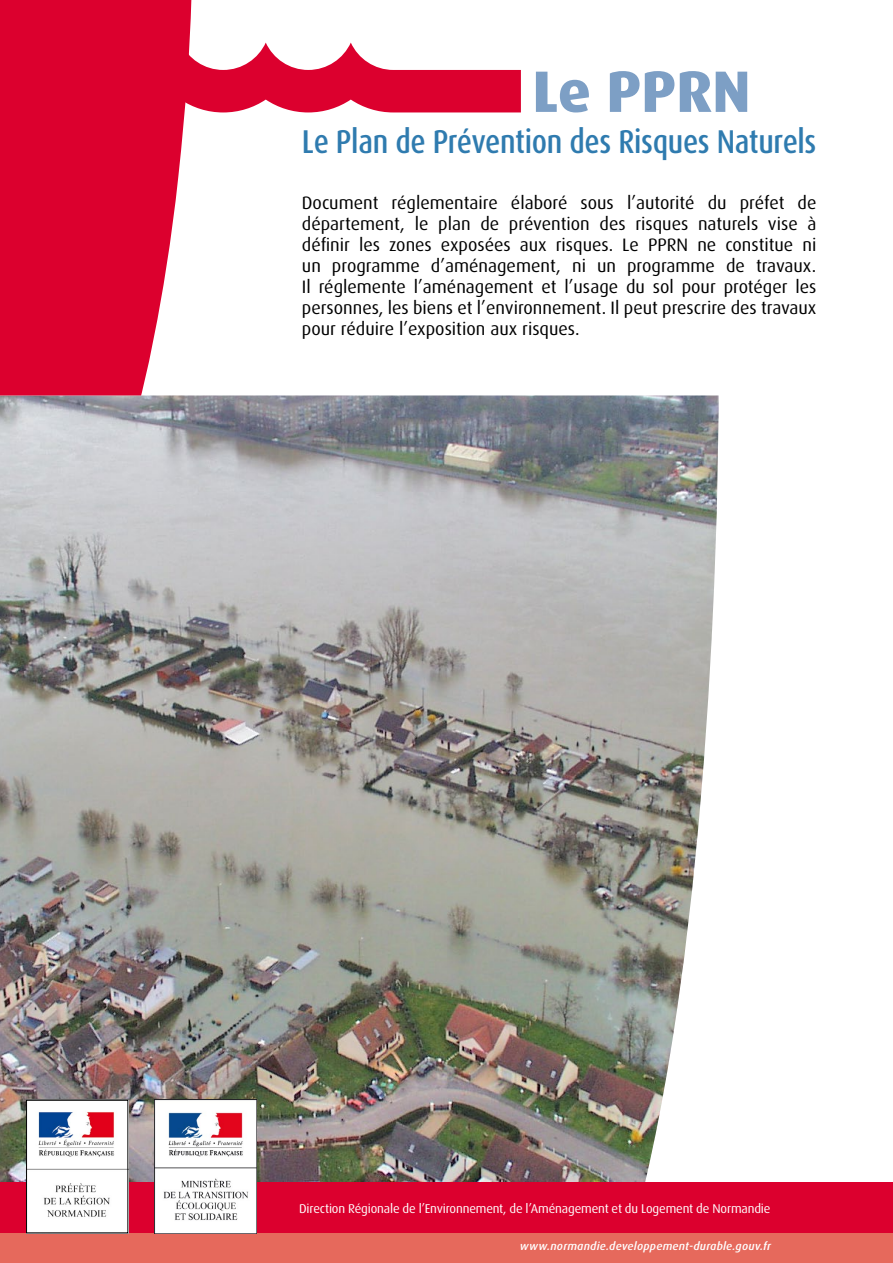
<style>
.page{position:relative;width:893px;height:1263px;background:#fff}
.page>*{position:absolute;margin:0;border:0;box-sizing:border-box;transform-origin:0 0}
.t1{font:800 58.5px "Dax OT";color:#7d9fc5}
.t2{font:500 condensed 33px "Dax OT";letter-spacing:-.01em;color:#2f7baf}
.t3{font:18px/21px "Dax OT";color:#000;text-align:justify}
.t4{font:12.75px "Dax OT";letter-spacing:-.01em;color:#fff}
.t5{font:italic 500 11.25px "Dax OT";letter-spacing:.02em;color:#fff}
</style>
<div class="page">
<img style="left:0;top:395px;width:719px;height:787px">
<svg style="left:191px;top:43px;width:330px;height:69px"></svg>
<svg style="left:0;top:0;width:191px;height:395px;background:#df1741"></svg>
<div style="left:0;top:1182px;width:893px;height:51px;background:#dc002e"></div>
<div style="left:0;top:1233px;width:893px;height:30px;background:#e6695c"></div>
<img style="left:28px;top:1102px;width:98px;height:129px">
<div style="left:26px;top:1100px;width:102px;height:133px;border:1px solid #000"></div>
<img style="left:154px;top:1100px;width:102px;height:133px">
<h1 class="t1" style="left:532px;top:58px;width:220px">Le PPRN</h1>
<h2 class="t2" style="left:302px;top:120px;width:516px">Le Plan de Prévention des Risques Naturels</h2>
<p class="t3" style="left:302px;top:193px;width:516px">Document réglementaire élaboré sous l’autorité du préfet de département, le plan de prévention des risques naturels vise à définir les zones exposées aux risques. Le PPRN ne constitue ni un programme d’aménagement, ni un programme de travaux.<br>Il réglemente l’aménagement et l’usage du sol pour protéger les personnes, les biens et l’environnement. Il peut prescrire des travaux pour réduire l’exposition aux risques.</p>
<p class="t4" style="left:299px;top:1201px;width:473px">Direction Régionale de l’Environnement, de l’Aménagement et du Logement de Normandie</p>
<p class="t5" style="left:520px;top:1240px;width:253px">www.normandie.developpement-durable.gouv.fr</p>
</div>
